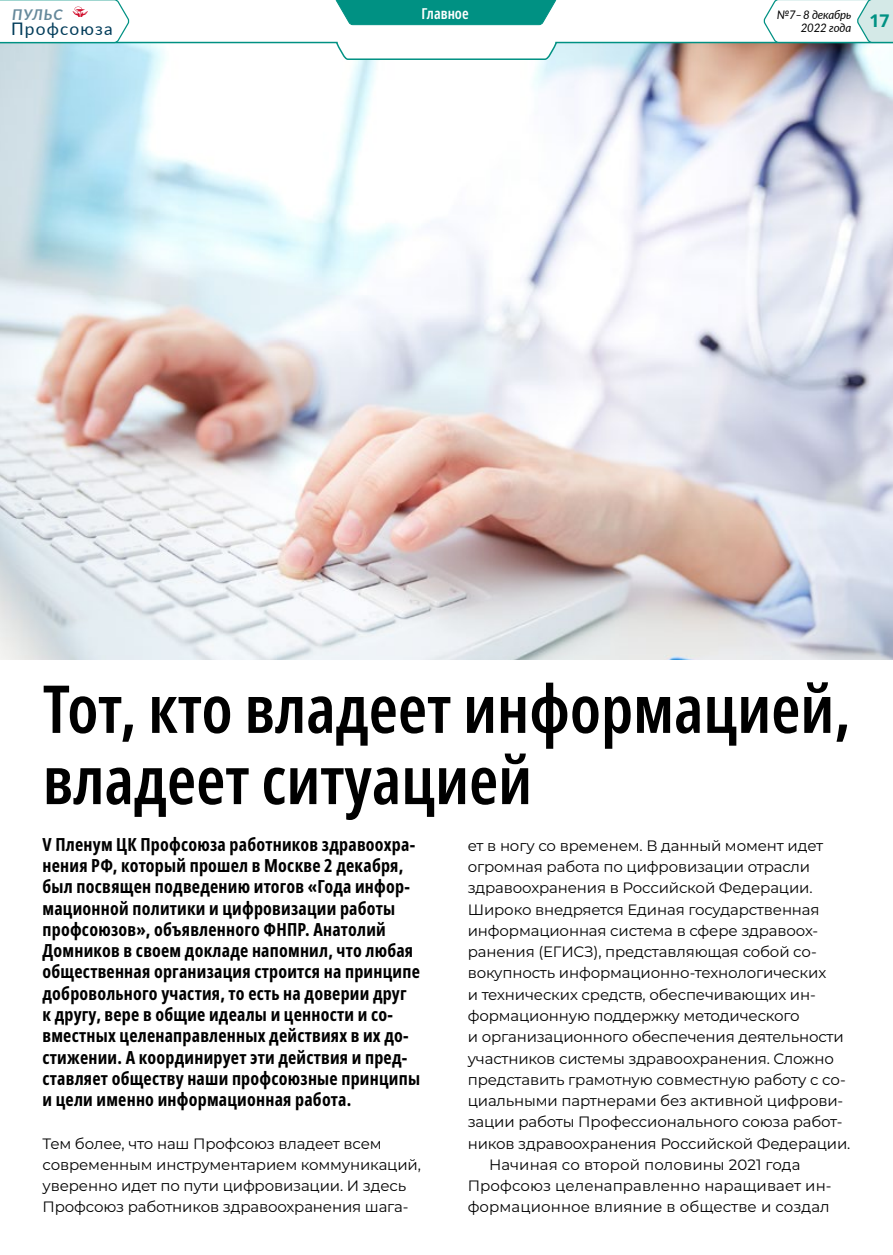
<style>
.page{position:relative;width:893px;height:1255px;background:#fff}
.page>*{position:absolute;margin:0;border:0;box-sizing:border-box;transform-origin:0 0}
.t1{font:600 extra-condensed 66.15px/71.2px "Noto Sans";color:#000}
.t2{font:700 extra-condensed 18px/21.3px "Noto Sans";letter-spacing:.01em;color:#000}
.t3{font:700 17.7px "Noto Sans";color:#009183}
.t4{font:17.25px "Lato";letter-spacing:.07em;color:#003b59}
.t5{font:15px/21.3px "Montserrat";letter-spacing:-.01em;color:#000}
.t6{font:600 extra-condensed 15px "Noto Sans";color:#fff}
.t7{font:italic 700 14.85px "Lato";letter-spacing:.07em;color:#66899b}
.t8{font:italic 11.85px/12.8px "Lato";letter-spacing:-.01em;color:#000;text-align:right}
</style>
<div class="page">
<img style="left:0;top:61px;width:893px;height:598px">
<svg style="left:0;top:25px;width:871px;height:36px"></svg>
<svg style="left:335px;top:0;width:222px;height:25px"></svg>
<svg style="left:762px;top:0;width:131px;height:44px"></svg>
<svg style="left:0;top:0;width:131px;height:44px"></svg>
<p class="t7" style="left:12px;top:3px;width:52px">ПУЛЬС</p>
<p class="t4" style="left:11px;top:16px;width:103px">Профсоюза</p>
<p class="t6" style="left:422px;top:3px;width:49px">Главное</p>
<p class="t8" style="left:777px;top:8px;width:76px">№7– 8 декабрь<br>2022 года</p>
<p class="t3" style="left:869px;top:8px;width:21px">17</p>
<h1 class="t1" style="left:43px;top:674px;width:809px">Тот, кто владеет информацией, владеет ситуацией</h1>
<p class="t2" style="left:43px;top:833px;width:379px">V Пленум ЦК Профсоюза работников здравоохра&shy;нения РФ, который прошел в Москве 2 декабря, был посвящен подведению итогов «Года инфор&shy;мационной политики и цифровизации работы профсоюзов», объявленного ФНПР. Анатолий Домников в своем докладе напомнил, что любая общественная организация строится на принципе добровольного участия, то есть на доверии друг<br>к другу, вере в общие идеалы и ценности и со&shy;вместных целенаправленных действиях в их до&shy;стижении. А координирует эти действия и пред&shy;ставляет обществу наши профсоюзные принципы и цели именно информационная работа.</p>
<p class="t5" style="left:43px;top:1132px;width:380px">Тем более, что наш Профсоюз владеет всем современным инструментарием коммуникаций, уверенно идет по пути цифровизации. И здесь Профсоюз работников здравоохранения шага-</p>
<p class="t5" style="left:468px;top:834px;width:357px">ет в ногу со временем. В данный момент идет</p>
<p class="t5" style="left:468px;top:855px;width:344px">огромная работа по цифровизации отрасли</p>
<p class="t5" style="left:468px;top:876px;width:346px">здравоохранения в Российской Федерации.</p>
<p class="t5" style="left:468px;top:898px;width:353px">Широко внедряется Единая государственная</p>
<p class="t5" style="left:468px;top:919px;width:352px">информационная система в сфере здравоох-</p>
<p class="t5" style="left:468px;top:940px;width:350px">ранения (ЕГИСЗ), представляющая собой со-</p>
<p class="t5" style="left:468px;top:961px;width:360px">вокупность информационно--технологических</p>
<p class="t5" style="left:468px;top:983px;width:350px">и технических средств, обеспечивающих ин-</p>
<p class="t5" style="left:468px;top:1004px;width:334px">формационную поддержку методического</p>
<p class="t5" style="left:468px;top:1025px;width:378px">и организационного обеспечения деятельности</p>
<p class="t5" style="left:468px;top:1046px;width:368px">участников системы здравоохранения. Сложно</p>
<p class="t5" style="left:468px;top:1068px;width:379px">представить грамотную совместную работу с со-</p>
<p class="t5" style="left:468px;top:1089px;width:377px">циальными партнерами без активной цифрови-</p>
<p class="t5" style="left:468px;top:1110px;width:376px">зации работы Профессионального союза работ-</p>
<p class="t5" style="left:468px;top:1131px;width:384px">ников здравоохранения Российской Федерации.</p>
<p class="t5" style="left:489px;top:1153px;width:313px">Начиная со второй половины 2021 года</p>
<p class="t5" style="left:468px;top:1174px;width:365px">Профсоюз целенаправленно наращивает ин-</p>
<p class="t5" style="left:468px;top:1195px;width:363px">формационное влияние в обществе и создал</p>
</div>
